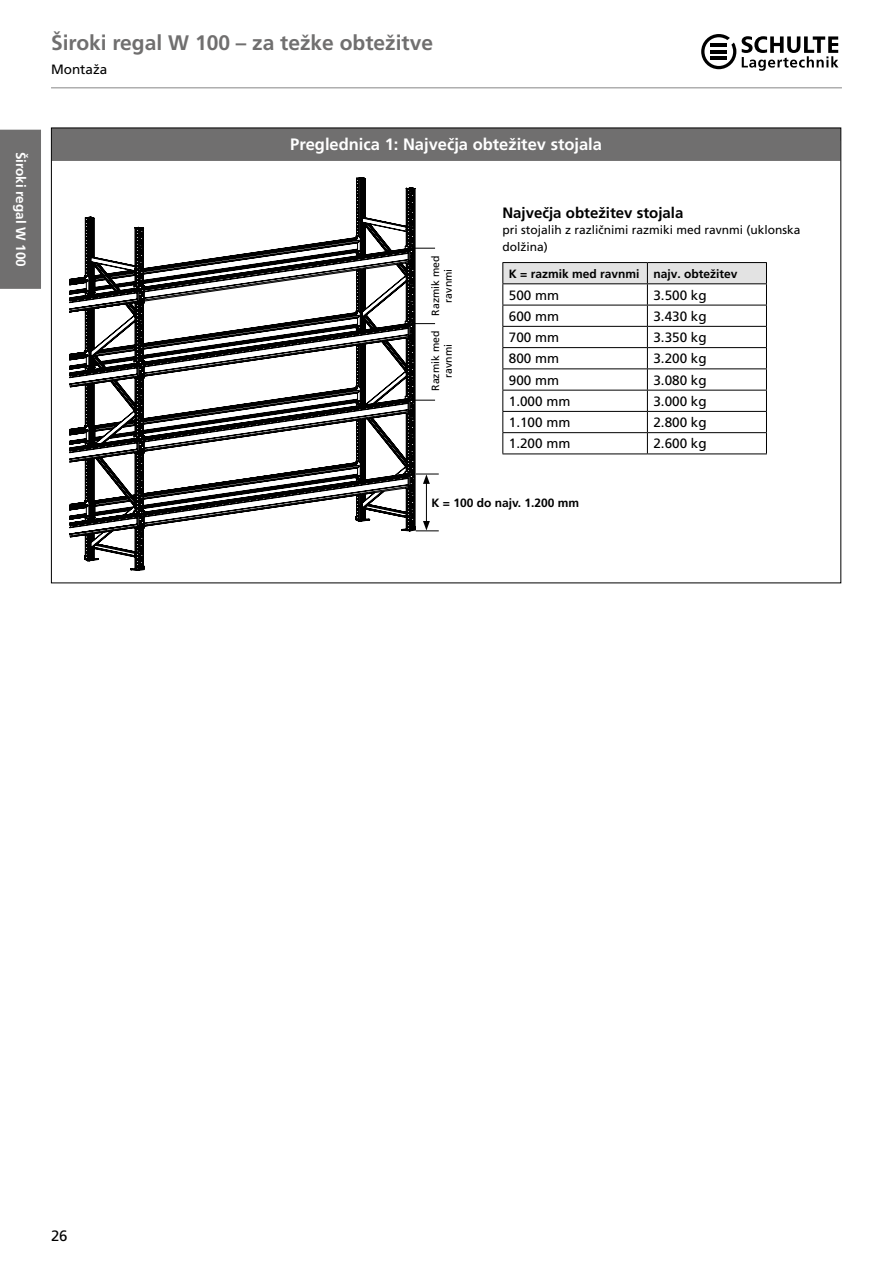
<style>
.page{position:relative;width:893px;height:1263px;background:#fff}
.page>*{position:absolute;margin:0;border:0;box-sizing:border-box;transform-origin:0 0}
.t1{font:700 21px "Frutiger LT Com";color:#706f6f}
.t2{font:700 16.5px "Frutiger LT Com";color:#fff}
.t3{font:700 15px "Frutiger LT Com";color:#000}
.t4{font:15px "Frutiger LT Com";color:#000}
.t5{font:13.5px "Frutiger LT Com";color:#000}
.t6{font:700 13.5px "Frutiger LT Com";color:#fff}
.t7{font:12px/16.5px "Frutiger LT Com";color:#000}
.t8{font:700 12px "Frutiger LT Com";color:#000}
.t9{font:10.5px/12.6px "Frutiger LT Com";color:#000;text-align:center}
</style>
<div class="page">
<hr style="left:51px;top:87px;width:791px;height:1px;background:#878787">
<svg style="left:701px;top:34px;width:35px;height:35px"></svg>
<hr style="left:711px;top:44px;width:16px;height:3px;background:#000">
<hr style="left:711px;top:50px;width:16px;height:3px;background:#000">
<hr style="left:711px;top:56px;width:16px;height:4px;background:#000">
<svg style="left:742px;top:36px;width:96px;height:35px"></svg>
<div style="left:0;top:129px;width:41px;height:160px;background:#706f6f"></div>
<div style="left:52px;top:128px;width:788px;height:33px;background:#706f6f"></div>
<svg style="left:69px;top:177px;width:347px;height:394px"></svg>
<svg style="left:89px;top:260px;width:342px;height:269px"></svg>
<svg style="left:412px;top:248px;width:23px;height:1px"></svg>
<svg style="left:412px;top:323px;width:23px;height:1px"></svg>
<svg style="left:412px;top:400px;width:23px;height:1px"></svg>
<hr style="left:502px;top:262px;width:145px;height:1px;background:#000">
<hr style="left:647px;top:262px;width:120px;height:1px;background:#000">
<svg style="left:502px;top:263px;width:265px;height:190px"></svg>
<hr style="left:502px;top:453px;width:145px;height:1px;background:#000">
<hr style="left:647px;top:453px;width:120px;height:1px;background:#000">
<hr style="left:426px;top:481px;width:1px;height:42px;background:#000">
<svg style="left:416px;top:474px;width:23px;height:10px"></svg>
<svg style="left:416px;top:521px;width:23px;height:10px"></svg>
<h1 class="t1" style="left:51px;top:30px;width:384px">Široki regal W 100 – za težke obtežitve</h1>
<p class="t5" style="left:51px;top:61px;width:58px">Montaža</p>
<p class="t6" style="left:29px;top:152px;width:117px;rotate:90deg">Široki regal W 100</p>
<p class="t2" style="left:290px;top:134px;width:313px">Preglednica 1: Največja obtežitev stojala</p>
<p class="t9" style="left:429px;top:316px;width:62px;rotate:-90deg">Razmik med ravnmi</p>
<p class="t9" style="left:429px;top:391px;width:62px;rotate:-90deg">Razmik med ravnmi</p>
<p class="t3" style="left:502px;top:204px;width:182px">Največja obtežitev stojala</p>
<p class="t7" style="left:502px;top:222px;width:300px">pri stojalih z različnimi razmiki med ravnmi (uklonska dolžina)</p>
<p class="t8" style="left:509px;top:266px;width:230px">K = razmik med ravnmi najv. obtežitev</p>
<p class="t5" style="left:509px;top:287px;width:52px">500 mm</p>
<p class="t5" style="left:653px;top:287px;width:55px">3.500 kg</p>
<p class="t5" style="left:509px;top:308px;width:52px">600 mm</p>
<p class="t5" style="left:653px;top:308px;width:55px">3.430 kg</p>
<p class="t5" style="left:509px;top:329px;width:52px">700 mm</p>
<p class="t5" style="left:653px;top:329px;width:55px">3.350 kg</p>
<p class="t5" style="left:509px;top:351px;width:52px">800 mm</p>
<p class="t5" style="left:653px;top:351px;width:55px">3.200 kg</p>
<p class="t5" style="left:509px;top:372px;width:52px">900 mm</p>
<p class="t5" style="left:653px;top:372px;width:55px">3.080 kg</p>
<p class="t5" style="left:509px;top:393px;width:63px">1.000 mm</p>
<p class="t5" style="left:653px;top:393px;width:55px">3.000 kg</p>
<p class="t5" style="left:509px;top:414px;width:63px">1.100 mm</p>
<p class="t5" style="left:653px;top:414px;width:55px">2.800 kg</p>
<p class="t5" style="left:509px;top:436px;width:63px">1.200 mm</p>
<p class="t5" style="left:653px;top:436px;width:55px">2.600 kg</p>
<p class="t8" style="left:431px;top:496px;width:149px">K = 100 do najv. 1.200 mm</p>
<p class="t4" style="left:51px;top:1227px;width:18px">26</p>
</div>
